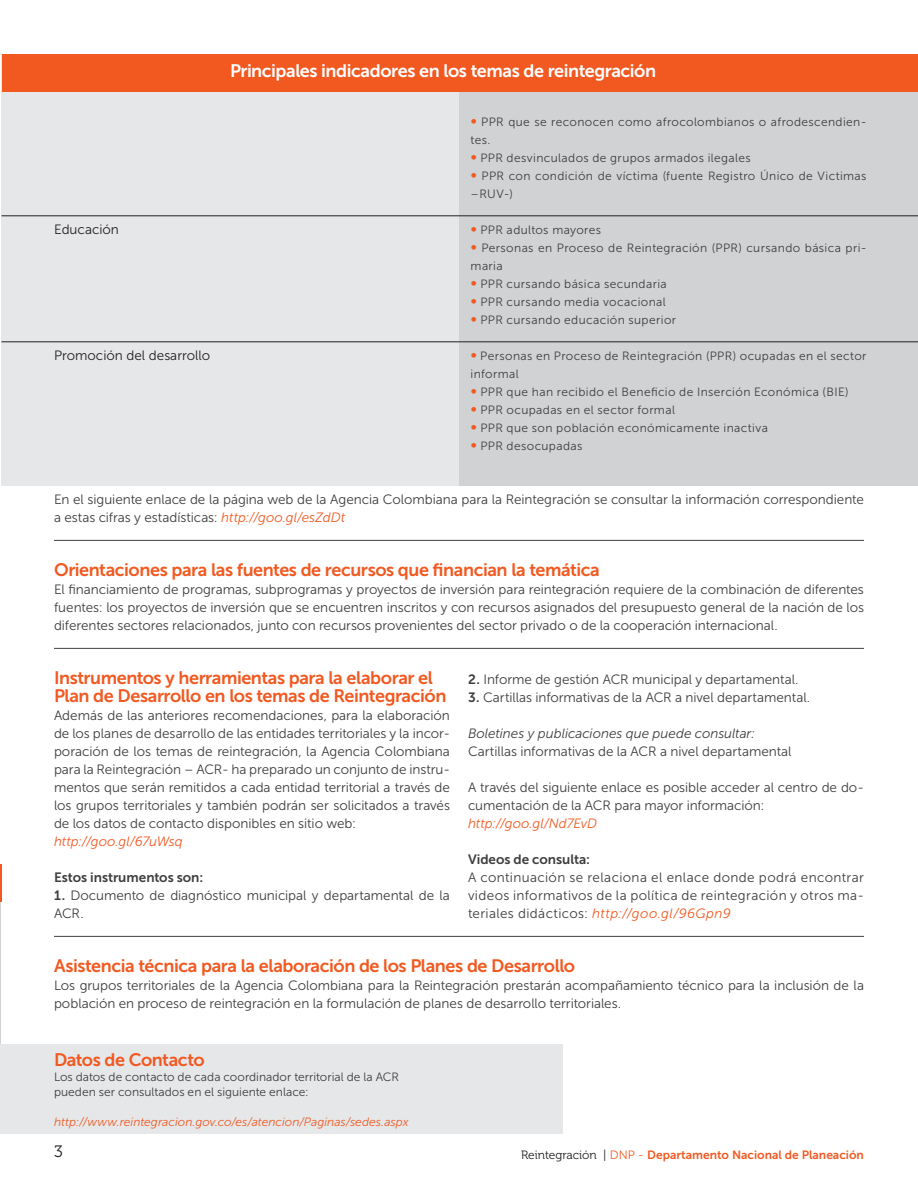
<style>
.page{position:relative;width:918px;height:1188px;background:#fff}
.page>*{position:absolute;margin:0;border:0;box-sizing:border-box;transform-origin:0 0}
.Titulo_de_Texto{font:18px/18px "Museo Sans 700";letter-spacing:-.025em;color:#f15921}
.Titulo_de_Texto-2{font:18px "Museo Sans 700";letter-spacing:-.025em;color:#fff}
.Texto{font:16.5px "Museo 300";color:#231f20}
.Texto-2{font:13.5px/18px "Museo Sans 300";color:#3e3e3f}
.Texto-3{font:italic 13.5px "Museo Sans 300";color:#3e3e3f}
.Texto-4{font:italic 13.5px "Museo Sans 300";letter-spacing:-.01em;color:#f15921}
.Texto-5{font:13.5px "Museo Sans 700";color:#3e3e3f}
.Texto-6{font:13.5px "Museo Sans 300";color:#231f20}
.Texto-7{font:12px/18px "Museo Sans 300";letter-spacing:.03em;color:#3e3e3f}
.Texto-8{font:italic 12px "Museo Sans 300";color:#f15921}
.Texto-9{font:12px "Museo Sans 300";color:#3e3e3f}
.t1{font:12px "Museo Sans 700";color:#f15921}
.Texto-10{font:12px "Museo Sans 300";letter-spacing:.005em;color:#3e3e3f}
.s1{font-size:13.5px;color:#f15921}
.s2{font-style:italic;color:#f15921}
.s3{font-family:"Museo Sans 700"}
.s4{font-family:"Museo 300";color:#231f20}
.s5{font-family:"Museo Sans 300";color:#231f20}
.s6{font-family:"Museo Sans 300"}
</style>
<div class="page">
<hr style="left:0;top:864px;width:1px;height:270px;background:#d1d2d4">
<hr style="left:0;top:864px;width:1px;height:38px;background:#f15921">
<div style="left:0;top:1044px;width:562px;height:90px;background:#e6e7e9"></div>
<hr style="left:54px;top:648px;width:810px;height:1px;background:#3e3e3f">
<hr style="left:54px;top:540px;width:810px;height:1px;background:#3e3e3f">
<hr style="left:54px;top:936px;width:810px;height:1px;background:#3e3e3f">
<div style="left:1px;top:54px;width:481px;height:432px;background:#e6e7e9"></div>
<div style="left:459px;top:54px;width:459px;height:432px;background:#d1d2d4"></div>
<div style="left:3px;top:54px;width:915px;height:38px;background:#f15921"></div>
<hr style="left:1px;top:216px;width:917px;height:1px;background:#231f20">
<hr style="left:1px;top:342px;width:917px;height:1px;background:#231f20">
<p class="Texto-6" style="left:54px;top:222px;width:66px">Educación</p>
<p class="Texto-6" style="left:54px;top:348px;width:158px">Promoción del desarrollo</p>
<p class="Titulo_de_Texto-2" style="left:230px;top:61px;width:428px">Principales indicadores en los temas de reintegración</p>
<p class="Texto-7" style="left:471px;top:113px;width:398px"><span class="s1">∞</span> PPR que se reconocen como afrocolombianos o afrodescendien&shy;tes.</p>
<p class="Texto-7" style="left:471px;top:149px;width:282px"><span class="s1">∞</span> PPR desvinculados de grupos armados ilegales</p>
<p class="Texto-7" style="left:471px;top:167px;width:397px"><span class="s1">∞</span> PPR con condición de víctima (fuente Registro Único de Victimas –RUV-)</p>
<p class="Texto-7" style="left:471px;top:221px;width:132px"><span class="s1">∞</span> PPR adultos mayores</p>
<p class="Texto-7" style="left:471px;top:239px;width:398px"><span class="s1">∞</span> Personas en Proceso de Reintegración (PPR) cursando básica pri&shy;maria</p>
<p class="Texto-7" style="left:471px;top:275px;width:198px"><span class="s1">∞</span> PPR cursando básica secundaria</p>
<p class="Texto-7" style="left:471px;top:293px;width:197px"><span class="s1">∞</span> PPR cursando media vocacional</p>
<p class="Texto-7" style="left:471px;top:311px;width:207px"><span class="s1">∞</span> PPR cursando educación superior</p>
<p class="Texto-7" style="left:471px;top:347px;width:397px"><span class="s1">∞</span> Personas en Proceso de Reintegración (PPR) ocupadas en el sector informal</p>
<p class="Texto-7" style="left:471px;top:383px;width:380px"><span class="s1">∞</span> PPR que han recibido el Beneficio de Inserción Económica (BIE)</p>
<p class="Texto-7" style="left:471px;top:401px;width:206px"><span class="s1">∞</span> PPR ocupadas en el sector formal</p>
<p class="Texto-7" style="left:471px;top:419px;width:299px"><span class="s1">∞</span> PPR que son población económicamente inactiva</p>
<p class="Texto-7" style="left:471px;top:437px;width:113px"><span class="s1">∞</span> PPR desocupadas</p>
<p class="Texto-2" style="left:54px;top:490px;width:811px">En el siguiente enlace de la página web de la Agencia Colombiana para la Reintegración se consultar la información correspondiente a estas cifras y estadísticas: <span class="s2">http://goo.gl/esZdDt</span></p>
<p class="Titulo_de_Texto" style="left:54px;top:561px;width:547px">Orientaciones para las fuentes de recursos que financian la temática</p>
<p class="Texto-2" style="left:54px;top:580px;width:812px;text-align:justify">El financiamiento de programas, subprogramas y proyectos de inversión para reintegración requiere de la combinación de diferentes fuentes: los proyectos de inversión que se encuentren inscritos y con recursos asignados del presupuesto general de la nación de los diferentes sectores relacionados, junto con recursos provenientes del sector privado o de la cooperación internacional.</p>
<p class="Titulo_de_Texto" style="left:54px;top:669px;width:394px">Instrumentos y herramientas para la elaborar el<br>Plan de Desarrollo en los temas de Reintegración</p>
<p class="Texto-2" style="left:54px;top:706px;width:398px;text-align:justify">Además de las anteriores recomendaciones, para la elaboración de los planes de desarrollo de las entidades territoriales y la incor&shy;poración de los temas de reintegración, la Agencia Colombiana para la Reintegración – ACR- ha preparado un conjunto de instru&shy;mentos que serán remitidos a cada entidad territorial a través de los grupos territoriales y también podrán ser solicitados a través de los datos de contacto disponibles en sitio web:</p>
<p class="Texto-4" style="left:54px;top:834px;width:130px">http://goo.gl/67uWsq</p>
<p class="Texto-5" style="left:54px;top:870px;width:151px">Estos instrumentos son:</p>
<p class="Texto-2" style="left:54px;top:886px;width:397px"><span class="s3">1.</span> Documento de diagnóstico municipal y departamental de la<br>ACR.</p>
<p class="Texto-2" style="left:468px;top:670px;width:332px"><span class="s3">2.</span> Informe de gestión ACR municipal y departamental.</p>
<p class="Texto-2" style="left:468px;top:688px;width:344px"><span class="s3">3.</span> Cartillas informativas de la ACR a nivel departamental.</p>
<p class="Texto-3" style="left:468px;top:726px;width:289px">Boletines y publicaciones que puede consultar:</p>
<p class="Texto-2" style="left:468px;top:742px;width:325px">Cartillas informativas de la ACR a nivel departamental</p>
<p class="Texto-2" style="left:468px;top:778px;width:398px">A través del siguiente enlace es posible acceder al centro de do&shy;cumentación de la ACR para mayor información:</p>
<p class="Texto-4" style="left:468px;top:816px;width:131px">http://goo.gl/Nd7EvD</p>
<p class="Texto-5" style="left:468px;top:852px;width:124px">Videos de consulta:</p>
<p class="Texto-2" style="left:468px;top:868px;width:398px;text-align:justify">A continuación se relaciona el enlace donde podrá encontrar videos informativos de la política de reintegración y otros ma&shy;teriales didácticos: <span class="s2">http://goo.gl/96Gpn9</span></p>
<p class="Titulo_de_Texto" style="left:54px;top:957px;width:523px">Asistencia técnica para la elaboración de los Planes de Desarrollo</p>
<p class="Texto-2" style="left:54px;top:976px;width:812px">Los grupos territoriales de la Agencia Colombiana para la Reintegración prestarán acompañamiento técnico para la inclusión de la población en proceso de reintegración en la formulación de planes de desarrollo territoriales.</p>
<p class="Titulo_de_Texto" style="left:54px;top:1051px;width:152px">Datos de Contacto</p>
<p class="Texto-9" style="left:54px;top:1070px;width:347px">Los datos de contacto de cada coordinador territorial de la ACR</p>
<p class="Texto-10" style="left:54px;top:1085px;width:256px">pueden ser consultados en el siguiente enlace:</p>
<p class="Texto-8" style="left:54px;top:1115px;width:356px">http://www.reintegracion.gov.co/es/atencion/Paginas/sedes.aspx</p>
<p class="Texto" style="left:54px;top:1143px;width:10px">3</p>
<p class="t1" style="left:521px;top:1148px;width:344px"><span class="s4">Reintegración</span> <span class="s5">|</span> <span class="s6">DNP -</span> Departamento Nacional de Planeación</p>
</div>
